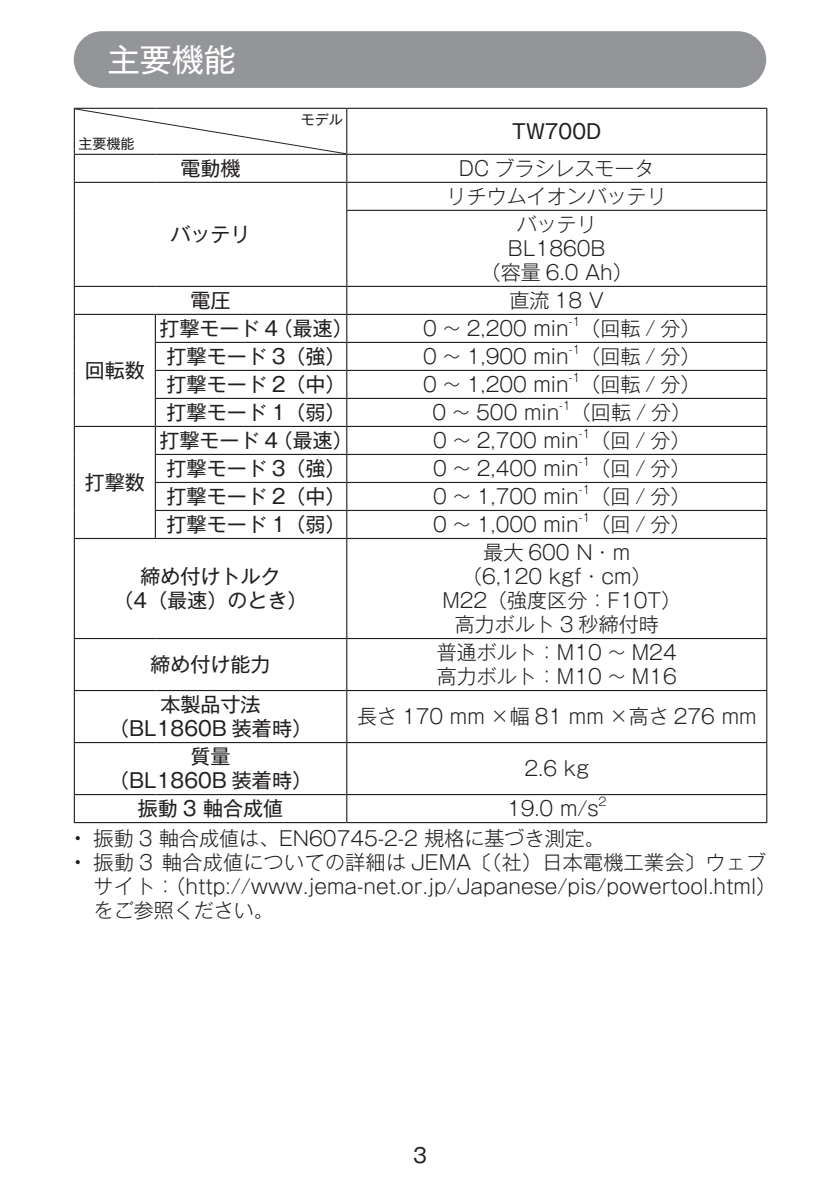
<style>
.page{position:relative;width:840px;height:1191px;background:#fff}
.page>*{position:absolute;margin:0;border:0;box-sizing:border-box;transform-origin:0 0}
.t1{font:32px "Gothic MB101 Pro";color:#fff}
.t2{font:300 20px/24px "Gothic MB101 Pro";color:#231f20;text-align:center}
.t3{font:20px/24px "Gothic MB101 Pro";color:#231f20;text-align:center}
.t4{font:14px "Gothic MB101 Pro";color:#231f20}
.t5{font:300 11.6px "Gothic MB101 Pro";color:#231f20}
.s1{font-weight:500}
</style>
<div class="page">
<div style="left:74px;top:31px;width:691px;height:57px;background:#939598;border-radius:28px"></div>
<hr style="left:765px;top:109px;width:1px;height:45px;background:#231f20">
<hr style="left:346px;top:154px;width:420px;height:1px;background:#231f20">
<hr style="left:346px;top:182px;width:420px;height:1px;background:#231f20">
<hr style="left:74px;top:286px;width:81px;height:1px;background:#231f20">
<hr style="left:155px;top:286px;width:191px;height:1px;background:#231f20">
<hr style="left:155px;top:314px;width:191px;height:1px;background:#231f20">
<hr style="left:346px;top:314px;width:420px;height:1px;background:#231f20">
<hr style="left:155px;top:342px;width:191px;height:1px;background:#231f20">
<hr style="left:346px;top:342px;width:420px;height:1px;background:#231f20">
<hr style="left:155px;top:370px;width:191px;height:1px;background:#231f20">
<hr style="left:346px;top:370px;width:420px;height:1px;background:#231f20">
<hr style="left:155px;top:398px;width:191px;height:1px;background:#231f20">
<hr style="left:346px;top:398px;width:420px;height:1px;background:#231f20">
<hr style="left:155px;top:426px;width:191px;height:1px;background:#231f20">
<hr style="left:346px;top:426px;width:420px;height:1px;background:#231f20">
<hr style="left:155px;top:454px;width:191px;height:1px;background:#231f20">
<hr style="left:346px;top:454px;width:420px;height:1px;background:#231f20">
<hr style="left:155px;top:482px;width:191px;height:1px;background:#231f20">
<hr style="left:346px;top:482px;width:420px;height:1px;background:#231f20">
<hr style="left:155px;top:510px;width:191px;height:1px;background:#231f20">
<hr style="left:346px;top:510px;width:420px;height:1px;background:#231f20">
<hr style="left:346px;top:538px;width:420px;height:1px;background:#231f20">
<hr style="left:346px;top:539px;width:1px;height:99px;background:#231f20">
<hr style="left:74px;top:638px;width:81px;height:1px;background:#231f20">
<hr style="left:155px;top:638px;width:191px;height:1px;background:#231f20">
<hr style="left:346px;top:638px;width:420px;height:1px;background:#231f20">
<hr style="left:346px;top:639px;width:1px;height:51px;background:#231f20">
<hr style="left:765px;top:639px;width:1px;height:51px;background:#231f20">
<hr style="left:74px;top:690px;width:81px;height:1px;background:#231f20">
<hr style="left:155px;top:690px;width:191px;height:1px;background:#231f20">
<hr style="left:346px;top:690px;width:420px;height:1px;background:#231f20">
<hr style="left:346px;top:691px;width:1px;height:51px;background:#231f20">
<hr style="left:765px;top:691px;width:1px;height:51px;background:#231f20">
<hr style="left:346px;top:743px;width:1px;height:51px;background:#231f20">
<hr style="left:765px;top:743px;width:1px;height:51px;background:#231f20">
<svg style="left:346px;top:795px;width:1px;height:27px"></svg>
<hr style="left:74px;top:742px;width:81px;height:1px;background:#231f20">
<hr style="left:155px;top:742px;width:191px;height:1px;background:#231f20">
<hr style="left:74px;top:794px;width:81px;height:1px;background:#231f20">
<hr style="left:155px;top:794px;width:191px;height:1px;background:#231f20">
<hr style="left:74px;top:822px;width:81px;height:1px;background:#231f20">
<hr style="left:155px;top:822px;width:191px;height:1px;background:#231f20">
<hr style="left:346px;top:742px;width:420px;height:1px;background:#231f20">
<hr style="left:346px;top:794px;width:420px;height:1px;background:#231f20">
<hr style="left:346px;top:822px;width:420px;height:1px;background:#231f20">
<hr style="left:346px;top:108px;width:420px;height:1px;background:#231f20">
<hr style="left:74px;top:108px;width:81px;height:1px;background:#231f20">
<hr style="left:155px;top:108px;width:191px;height:1px;background:#231f20">
<hr style="left:74px;top:210px;width:1px;height:76px;background:#231f20">
<svg style="left:346px;top:287px;width:1px;height:251px"></svg>
<hr style="left:74px;top:539px;width:1px;height:99px;background:#231f20">
<hr style="left:765px;top:539px;width:1px;height:99px;background:#231f20">
<hr style="left:74px;top:639px;width:1px;height:51px;background:#231f20">
<hr style="left:74px;top:691px;width:1px;height:51px;background:#231f20">
<hr style="left:74px;top:743px;width:1px;height:51px;background:#231f20">
<svg style="left:74px;top:795px;width:1px;height:27px"></svg>
<hr style="left:346px;top:210px;width:420px;height:1px;background:#231f20">
<hr style="left:346px;top:211px;width:1px;height:75px;background:#231f20">
<hr style="left:765px;top:211px;width:1px;height:75px;background:#231f20">
<hr style="left:346px;top:286px;width:420px;height:1px;background:#231f20">
<hr style="left:74px;top:314px;width:81px;height:1px;background:#231f20">
<hr style="left:74px;top:426px;width:81px;height:1px;background:#231f20">
<svg style="left:155px;top:315px;width:1px;height:223px"></svg>
<svg style="left:74px;top:287px;width:1px;height:251px"></svg>
<hr style="left:74px;top:538px;width:81px;height:1px;background:#231f20">
<hr style="left:155px;top:538px;width:191px;height:1px;background:#231f20">
<svg style="left:74px;top:109px;width:273px;height:101px"></svg>
<h1 class="t1" style="left:108px;top:33px;width:129px">主要機能</h1>
<p class="t4" style="left:78px;top:132px;width:57px">主要機能</p>
<p class="t4" style="left:300px;top:108px;width:43px">モデル</p>
<p class="t3" style="left:512px;top:116px;width:90px">TW700D</p>
<p class="t3" style="left:180px;top:153px;width:61px">電動機</p>
<p class="t2" style="left:458px;top:153px;width:197px">DC ブラシレスモータ</p>
<p class="t3" style="left:170px;top:219px;width:81px">バッテリ</p>
<p class="t2" style="left:446px;top:179px;width:221px;line-height:28px">リチウムイオンバッテリバッテリ</p>
<p class="t2" style="left:480px;top:233px;width:154px">BL1860B<br>（容量 6.0 Ah）</p>
<p class="t3" style="left:85px;top:355px;width:61px">回転数</p>
<p class="t3" style="left:190px;top:285px;width:41px">電圧</p>
<p class="t2" style="left:509px;top:285px;width:96px">直流 18 V</p>
<p class="t3" style="left:159px;top:313px;width:195px">打撃モード 4（最速）</p>
<p class="t2" style="left:423px;top:313px;width:147px">0 〜 2,200 min</p>
<p class="t5" style="left:568px;top:312px;width:13px">-1</p>
<p class="t2" style="left:580px;top:313px;width:121px">（回転 / 分）</p>
<p class="t3" style="left:166px;top:341px;width:180px">打撃モード 3（強）</p>
<p class="t2" style="left:423px;top:341px;width:147px">0 〜 1,900 min</p>
<p class="t5" style="left:568px;top:340px;width:13px">-1</p>
<p class="t2" style="left:580px;top:341px;width:121px">（回転 / 分）</p>
<p class="t3" style="left:166px;top:369px;width:180px">打撃モード 2（中）</p>
<p class="t2" style="left:423px;top:369px;width:147px">0 〜 1,200 min</p>
<p class="t5" style="left:568px;top:368px;width:13px">-1</p>
<p class="t2" style="left:580px;top:369px;width:121px">（回転 / 分）</p>
<p class="t3" style="left:166px;top:397px;width:180px">打撃モード 1（弱）</p>
<p class="t2" style="left:432px;top:397px;width:128px">0 〜 500 min</p>
<p class="t5" style="left:559px;top:396px;width:13px">-1</p>
<p class="t2" style="left:570px;top:397px;width:121px">（回転 / 分）</p>
<p class="t3" style="left:159px;top:425px;width:195px">打撃モード 4（最速）</p>
<p class="t2" style="left:433px;top:425px;width:147px">0 〜 2,700 min</p>
<p class="t5" style="left:578px;top:424px;width:13px">-1</p>
<p class="t2" style="left:590px;top:425px;width:101px">（回 / 分）</p>
<p class="t3" style="left:166px;top:453px;width:180px">打撃モード 3（強）</p>
<p class="t2" style="left:433px;top:453px;width:147px">0 〜 2,400 min</p>
<p class="t5" style="left:578px;top:452px;width:13px">-1</p>
<p class="t2" style="left:590px;top:453px;width:101px">（回 / 分）</p>
<p class="t3" style="left:166px;top:481px;width:180px">打撃モード 2（中）</p>
<p class="t2" style="left:433px;top:481px;width:147px">0 〜 1,700 min</p>
<p class="t5" style="left:578px;top:480px;width:13px">-1</p>
<p class="t2" style="left:590px;top:481px;width:101px">（回 / 分）</p>
<p class="t3" style="left:166px;top:509px;width:180px">打撃モード 1（弱）</p>
<p class="t2" style="left:433px;top:509px;width:147px">0 〜 1,000 min</p>
<p class="t5" style="left:578px;top:508px;width:13px">-1</p>
<p class="t2" style="left:590px;top:509px;width:101px">（回 / 分）</p>
<p class="t3" style="left:113px;top:561px;width:195px">締め付けトルク<br>（4（最速）のとき）</p>
<p class="t3" style="left:85px;top:467px;width:61px">打撃数</p>
<p class="t2" style="left:442px;top:537px;width:240px">最大 600 N・m<br>（6,120 kgf・cm）<br>M22（強度区分：F10T）高力ボルト 3 秒締付時</p>
<p class="t3" style="left:150px;top:649px;width:121px">締め付け能力</p>
<p class="t2" style="left:436px;top:637px;width:241px;text-align:left">普通ボルト：M10 〜 M24高力ボルト：M10 〜 M16</p>
<p class="t3" style="left:109px;top:689px;width:204px">本製品寸法（BL1860B 装着時）</p>
<p class="t2" style="left:357px;top:701px;width:400px">長さ 170 mm ×幅 81 mm ×高さ 276 mm</p>
<p class="t3" style="left:109px;top:741px;width:204px">質量<br>（BL1860B 装着時）</p>
<p class="t2" style="left:524px;top:753px;width:66px">2.6 kg</p>
<p class="t3" style="left:138px;top:793px;width:147px">振動 3 軸合成値</p>
<p class="t2" style="left:506px;top:793px;width:93px">19.0 m/s</p>
<p class="t5" style="left:598px;top:792px;width:9px">2</p>
<p class="t2" style="left:74px;top:824px;width:532px"><span class="s1">•</span> 振動 3 軸合成値は、EN60745-2-2 規格に基づき測定。</p>
<p class="t2" style="left:94px;top:848px;width:683px;text-align:left;text-indent:-20px"><span class="s1">•</span> 振動 3 軸合成値についての詳細は JEMA〔（社）日本電機工業会〕ウェブサイト：（http://www.jema-net.or.jp/Japanese/pis/powertool.html）をご参照ください。</p>
<p class="t3" style="left:413px;top:1140px;width:15px">3</p>
</div>
